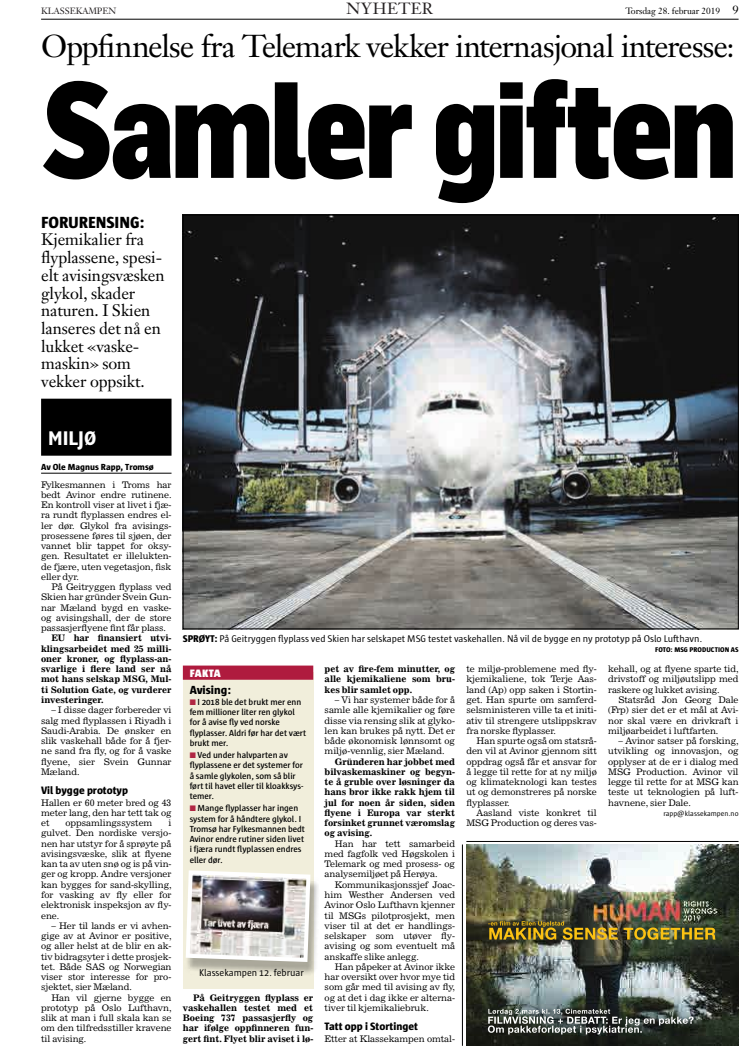
<style>
.page{position:relative;width:740px;height:1049px;background:#fff}
.page>*{position:absolute;margin:0;border:0;box-sizing:border-box;transform-origin:0 0}
.t1{font:134px "Flama Semicondensed Black KK";letter-spacing:-.045em;color:#000;scale:.88 1}
.t2{font:31.3px "Janson Text";letter-spacing:-.035em;color:#000}
.t3{font:700 condensed 20px "Gill Sans";color:#fff}
.t4{font:16.5px/17.7px "Janson Text";letter-spacing:-.005em;color:#000}
.t5{font:800 16.5px "Sun";letter-spacing:-.005em;color:#000}
.t6{font:16px "Janson Text";letter-spacing:.02em;color:#231f20}
.t7{font:800 12px "Sun";color:#000}
.t8{font:800 11px "Sun";color:#000}
.t9{font:900 11px "Sun";letter-spacing:.02em;color:#fff}
.t10{font:10px "Sun";letter-spacing:-.005em;color:#000}
.t11{font:9px/10.3px "News 702 BT";letter-spacing:-.005em;color:#000;text-align:justify}
.t12{font:700 9px/10.3px "News 702 BT";letter-spacing:-.005em;color:#000;text-align:justify}
.t13{font:600 9px/10.3px "Sun";letter-spacing:-.005em;color:#000}
.t14{font:9px "Janson Text";letter-spacing:-.005em;color:#000}
.t15{font:800 9px "Sun";letter-spacing:.005em;color:#000}
.t16{font:9px "Janson Text";letter-spacing:-.01em;color:#231f20}
.t17{font:7.5px "Sun";color:#000}
.t18{font:800 7px "Sun Nordland";letter-spacing:.01em;color:#000}
.s1{font-size:12px}
.s2{font-weight:800}
.s3{color:#b02743}
</style>
<div class="page">
<hr style="left:41px;top:19px;width:697px;height:1px;background:#000">
<div style="left:41px;top:399px;width:130px;height:57px;background:#000"></div>
<hr style="left:41px;top:473px;width:130px;height:1px;background:#000">
<img style="left:185px;top:217px;width:551px;height:410px">
<div style="left:183px;top:671px;width:130px;height:317px;background:#f1eedb"></div>
<div style="left:183px;top:665px;width:130px;height:15px;background:#af1b3e"></div>
<img style="left:466px;top:844px;width:272px;height:202px">
<img style="left:522px;top:1016px;width:171px;height:8px">
<img style="left:515px;top:1009px;width:88px;height:5px">
<img style="left:500px;top:921px;width:64px;height:4px">
<img style="left:597px;top:927px;width:61px;height:13px">
<hr style="left:466px;top:841px;width:272px;height:1px;background:#000">
<hr style="left:462px;top:844px;width:1px;height:202px;background:#000">
<div style="left:185px;top:874px;width:135px;height:102px;background:#000;opacity:.3"></div>
<img style="left:185px;top:870px;width:127px;height:94px">
<p class="t16" style="left:41px;top:5px;width:77px">KLASSEKAMPEN</p>
<h3 class="t6" style="left:346px;top:-2px;width:88px">NYHETER</h3>
<p class="t14" style="left:625px;top:5px;width:114px">Torsdag 28. februar 2019 <span class="s1">9</span></p>
<h2 class="t2" style="left:41px;top:26px;width:695px">Oppfinnelse fra Telemark vekker internasjonal interesse:</h2>
<h1 class="t1" style="left:41px;top:41px;width:793px">Samler giften</h1>
<h3 class="t5" style="left:41px;top:213px;width:105px">FORURENSING:</h3>
<h3 class="t4" style="left:41px;top:231px;width:125px">Kjemikalier fra flyplassene, spesi&shy;elt avisingsvæsken glykol, skader naturen. I Skien lanseres det nå en lukket «vaske&shy;maskin» som vekker oppsikt.</h3>
<h3 class="t3" style="left:48px;top:427px;width:50px">MILJØ</h3>
<p class="t15" style="left:41px;top:462px;width:114px">Av Ole Magnus Rapp, Tromsø</p>
<p class="t11" style="left:41px;top:479px;width:132px">Fylkesmannen i Troms har bedt Avinor endre rutinene.<br>En kontroll viser at livet i fjæ&shy;ra rundt flyplassen endres el&shy;ler dør. Glykol fra avisings&shy;prosessene føres til sjøen, der vannet blir tappet for oksy&shy;gen. Resultatet er illelukten&shy;de fjære, uten vegetasjon, fisk eller dyr.</p>
<p class="t11" style="left:41px;top:582px;width:132px;text-indent:10px">På Geitryggen flyplass ved Skien har gründer Svein Gun&shy;nar Mæland bygd en vaske&shy;og avisingshall, der de store passasjerflyene fint får plass.</p>
<p class="t12" style="left:41px;top:633px;width:132px;text-indent:10px">EU har finansiert utvi&shy;klingsarbeidet med 25 milli&shy;oner kroner, og flyplass-an&shy;svarlige i flere land ser nå mot hans selskap MSG, Mul&shy;ti Solution Gate, og vurderer investeringer.</p>
<p class="t11" style="left:41px;top:705px;width:132px;text-indent:10px">– I disse dager forbereder vi salg med flyplassen i Riyadh i Saudi-Arabia. De ønsker en slik vaskehall både for å fjer&shy;ne sand fra fly, og for å vaske flyene, sier Svein Gunnar Mæland.</p>
<p class="t8" style="left:41px;top:784px;width:88px">Vil bygge prototyp</p>
<p class="t11" style="left:41px;top:797px;width:132px">Hallen er 60 meter bred og 43 meter lang, den har tett tak og et</p>
<p class="t10" style="left:183px;top:633px;width:521px"><span class="s2">SPRØYT:</span> På Geitryggen flyplass ved Skien har selskapet MSG testet vaskehallen. Nå vil de bygge en ny prototyp på Oslo Lufthavn.</p>
<p class="t18" style="left:655px;top:646px;width:85px">FOTO: MSG PRODUCTION AS</p>
<p class="t9" style="left:190px;top:667px;width:33px">FAKTA</p>
<h3 class="t7" style="left:190px;top:683px;width:43px">Avising:</h3>
<p class="t13" style="left:190px;top:697px;width:118px"><span class="s3">■</span> I 2018 ble det brukt mer enn fem millioner liter ren glykol for å avise fly ved norske flyplasser. Aldri før har det vært brukt mer.</p>
<p class="t13" style="left:190px;top:750px;width:115px"><span class="s3">■</span> Ved under halvparten av flyplassene er det systemer for å samle glykolen, som så blir ført til havet eller til kloakksys&shy;temer.</p>
<p class="t13" style="left:190px;top:803px;width:117px"><span class="s3">■</span> Mange flyplasser har ingen system for å håndtere glykol. I<br>Tromsø har Fylkesmannen bedt<br>Avinor endre rutiner siden livet i fjæra rundt flyplassen endres eller dør.</p>
<p class="t12" style="left:325px;top:664px;width:132px">pet av fire-fem minutter, og alle kjemikaliene som bru&shy;kes blir samlet opp.</p>
<p class="t11" style="left:325px;top:694px;width:132px;text-indent:10px">– Vi har systemer både for å samle alle kjemikalier og føre disse via rensing slik at glyko&shy;len kan brukes på nytt. Det er både økonomisk lønnsomt og miljø-vennlig, sier Mæland.</p>
<p class="t12" style="left:325px;top:756px;width:132px;text-indent:10px">Gründeren har jobbet med bilvaskemaskiner og begyn&shy;te å gruble over løsninger da hans bror ikke rakk hjem til jul for noen år siden, siden flyene i Europa var sterkt forsinket grunnet væromslag og avising.</p>
<p class="t11" style="left:325px;top:838px;width:132px;text-indent:10px">Han har tett samarbeid med fagfolk ved Høgskolen i Telemark og med prosess- og analysemiljøet på Herøya.</p>
<p class="t11" style="left:325px;top:879px;width:132px;text-indent:10px">Kommunikasjonssjef Joac&shy;him Westher Andersen ved Avinor Oslo Lufthavn kjenner til MSGs pilotprosjekt, men viser til at det er handlings&shy;selskaper som utøver fly&shy;avising og som eventuelt må anskaffe slike anlegg.</p>
<p class="t11" style="left:325px;top:961px;width:132px;text-indent:10px">Han påpeker at Avinor ikke har oversikt over hvor mye tid som går med til avising av fly, og at det i dag ikke er alterna&shy;tiver til kjemikaliebruk.</p>
<p class="t8" style="left:325px;top:1020px;width:95px">Tatt opp i Stortinget</p>
<p class="t11" style="left:325px;top:1033px;width:132px">Etter at Klassekampen omtal-</p>
<p class="t11" style="left:466px;top:664px;width:132px">te miljø-problemene med fly&shy;kjemikaliene, tok Terje Aas&shy;land (Ap) opp saken i Stortin&shy;get. Han spurte om samferd&shy;selsministeren ville ta et initi&shy;ativ til strengere utslippskrav fra norske flyplasser.</p>
<p class="t11" style="left:466px;top:735px;width:132px;text-indent:10px">Han spurte også om statsrå&shy;den vil at Avinor gjennom sitt oppdrag også får et ansvar for å legge til rette for at ny miljø og klimateknologi kan testes ut og demonstreres på norske flyplasser.</p>
<p class="t11" style="left:466px;top:807px;width:132px;text-align:right">Aasland viste konkret til<br>MSG Production og deres vas-</p>
<p class="t11" style="left:608px;top:664px;width:132px">kehall, og at flyene sparte tid, drivstoff og miljøutslipp med raskere og lukket avising.</p>
<p class="t11" style="left:608px;top:694px;width:132px;text-indent:10px">Statsråd Jon Georg Dale (Frp) sier det er et mål at Avi&shy;nor skal være en drivkraft i miljøarbeidet i luftfarten.</p>
<p class="t11" style="left:608px;top:735px;width:132px;text-indent:10px">– Avinor satser på forsking, utvikling og innovasjon, og opplyser at de er i dialog med MSG Production. Avinor vil legge til rette for at MSG kan teste ut teknologien på luft&shy;havnene, sier Dale.</p>
<p class="t17" style="left:663px;top:809px;width:77px">rapp@klassekampen.no</p>
<p class="t11" style="left:41px;top:818px;width:132px;text-indent:127px">i gulvet. Den nordiske versjo&shy;nen har utstyr for å sprøyte på avisingsvæske, slik at flyene kan ta av uten snø og is på vin&shy;ger og kropp. Andre versjoner kan bygges for sand-skylling, for vasking av fly eller for elektronisk inspeksjon av fly&shy;ene.</p>
<p class="t11" style="left:41px;top:920px;width:132px;text-indent:10px">– Her til lands er vi avhen&shy;gige av at Avinor er positive, og aller helst at de blir en ak&shy;tiv bidragsyter i dette prosjek&shy;tet. Både SAS og Norwegian viser stor interesse for pro&shy;sjektet, sier Mæland.</p>
<p class="t11" style="left:41px;top:992px;width:132px;text-indent:10px">Han vil gjerne bygge en prototyp på Oslo Lufthavn, slik at man i full skala kan se om den tilfredsstiller kravene til avising.</p>
<p class="t12" style="left:183px;top:992px;width:132px;text-indent:10px">På Geitryggen flyplass er vaskehallen testet med et Boeing 737 passasjerfly og har ifølge oppfinneren fun&shy;gert fint. Flyet blir aviset i lø-</p>
<p class="t11" style="left:66px;top:818px;width:88px">oppsamlingssystem</p>
<p class="t10" style="left:199px;top:967px;width:106px">Klassekampen 12. februar</p>
</div>
